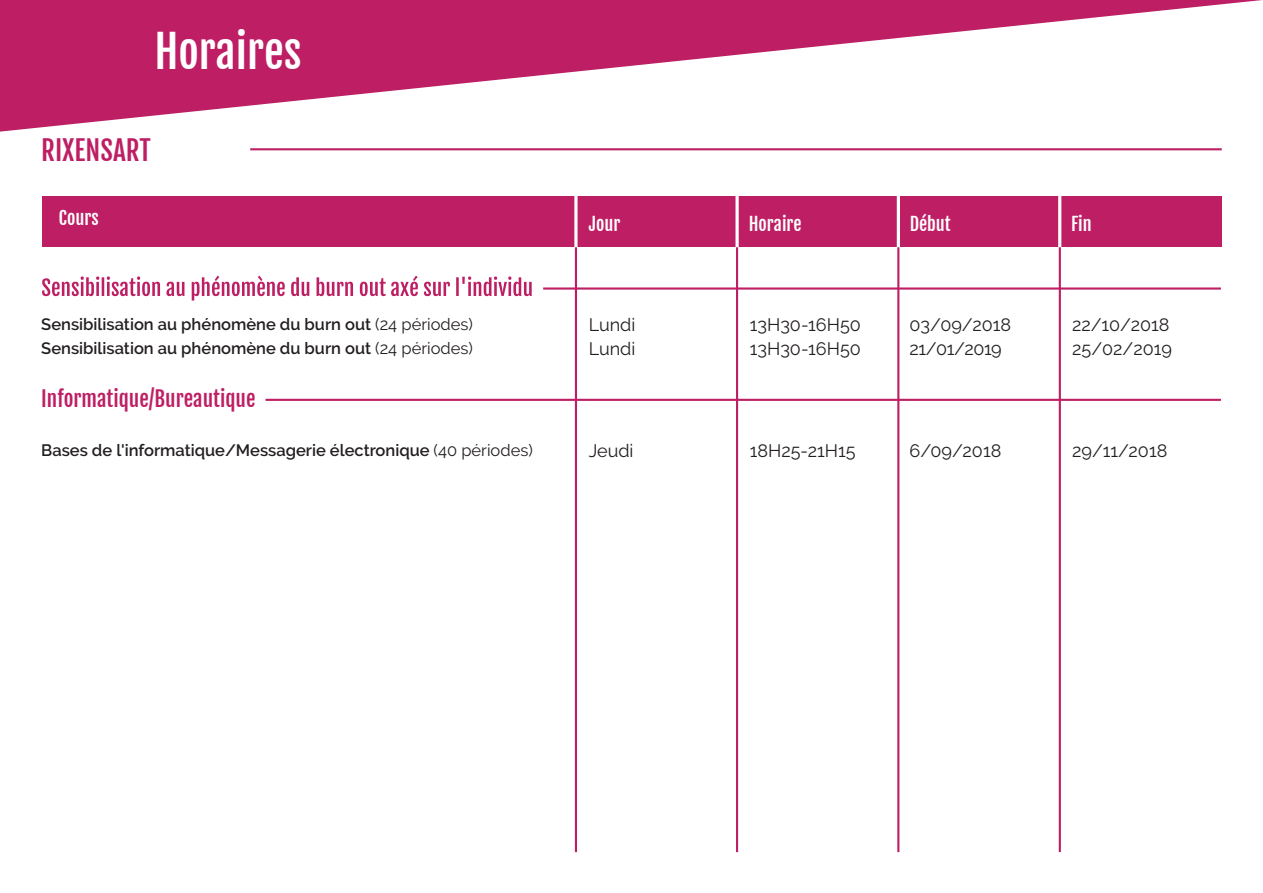
<style>
.page{position:relative;width:1263px;height:893px;background:#fff}
.page>*{position:absolute;margin:0;border:0;box-sizing:border-box;transform-origin:0 0}
.t1{font:44.1px "Fjalla One";color:#fff}
.t2{font:27px "Fjalla One";color:#be1f64}
.t3{font:21px "Fjalla One";color:#be1f64}
.t4{font:18px/24px "Raleway";color:#231f20}
.t5{font:18px "Fjalla One";color:#fff}
.t6{font:600 16.5px/24px "Raleway";color:#231f20}
.s1{font-weight:400}
</style>
<div class="page">
<div style="left:42px;top:197px;width:539px;height:50px;background:#be1f64"></div>
<hr style="left:575px;top:247px;width:2px;height:605px;background:#be1f64">
<hr style="left:736px;top:247px;width:2px;height:605px;background:#be1f64">
<hr style="left:897px;top:247px;width:2px;height:605px;background:#be1f64">
<hr style="left:1059px;top:247px;width:2px;height:605px;background:#be1f64">
<div style="left:575px;top:197px;width:162px;height:50px;background:#be1f64"></div>
<div style="left:737px;top:197px;width:162px;height:50px;background:#be1f64"></div>
<div style="left:898px;top:197px;width:162px;height:50px;background:#be1f64"></div>
<div style="left:1060px;top:197px;width:162px;height:50px;background:#be1f64"></div>
<svg style="left:735px;top:196px;width:4px;height:51px"></svg>
<hr style="left:897px;top:194px;width:3px;height:53px;background:#fff">
<hr style="left:1058px;top:194px;width:3px;height:53px;background:#fff">
<hr style="left:574px;top:194px;width:3px;height:53px;background:#fff">
<svg style="left:0;top:0;width:1262px;height:132px"></svg>
<hr style="left:250px;top:148px;width:972px;height:2px;background:#be1f64">
<svg style="left:42px;top:276px;width:490px;height:25px"></svg>
<hr style="left:543px;top:287px;width:678px;height:3px;background:#be1f64">
<hr style="left:266px;top:399px;width:955px;height:2px;background:#be1f64">
<h1 class="t1" style="left:154px;top:25px;width:149px">Horaires</h1>
<h2 class="t2" style="left:41px;top:134px;width:111px">RIXENSART</h2>
<p class="t5" style="left:59px;top:207px;width:41px">Cours</p>
<p class="t5" style="left:589px;top:213px;width:33px">Jour</p>
<p class="t5" style="left:749px;top:213px;width:54px">Horaire</p>
<p class="t5" style="left:910px;top:213px;width:43px">Début</p>
<p class="t5" style="left:1071px;top:213px;width:22px">Fin</p>
<p class="t6" style="left:41px;top:312px;width:433px">Sensibilisation au phénomène du burn out <span class="s1">(24 périodes)<br></span>Sensibilisation au phénomène du burn out <span class="s1">(24 périodes)</span></p>
<p class="t4" style="left:589px;top:312px;width:48px">Lundi<br>Lundi</p>
<p class="t4" style="left:750px;top:312px;width:113px">13H30-16H50<br>13H30-16H50</p>
<p class="t4" style="left:909px;top:312px;width:103px">03/09/2018<br>21/01/2019</p>
<p class="t4" style="left:1072px;top:312px;width:101px">22/10/2018<br>25/02/2019</p>
<p class="t3" style="left:41px;top:386px;width:216px">Informatique/Bureautique</p>
<p class="t6" style="left:41px;top:438px;width:493px">Bases de l'informatique/Messagerie électronique <span class="s1">(40 périodes)</span></p>
<p class="t4" style="left:589px;top:438px;width:46px">Jeudi</p>
<p class="t4" style="left:750px;top:439px;width:107px">18H25-21H15</p>
<p class="t4" style="left:909px;top:439px;width:93px">6/09/2018</p>
<p class="t4" style="left:1072px;top:439px;width:97px">29/11/2018</p>
</div>
